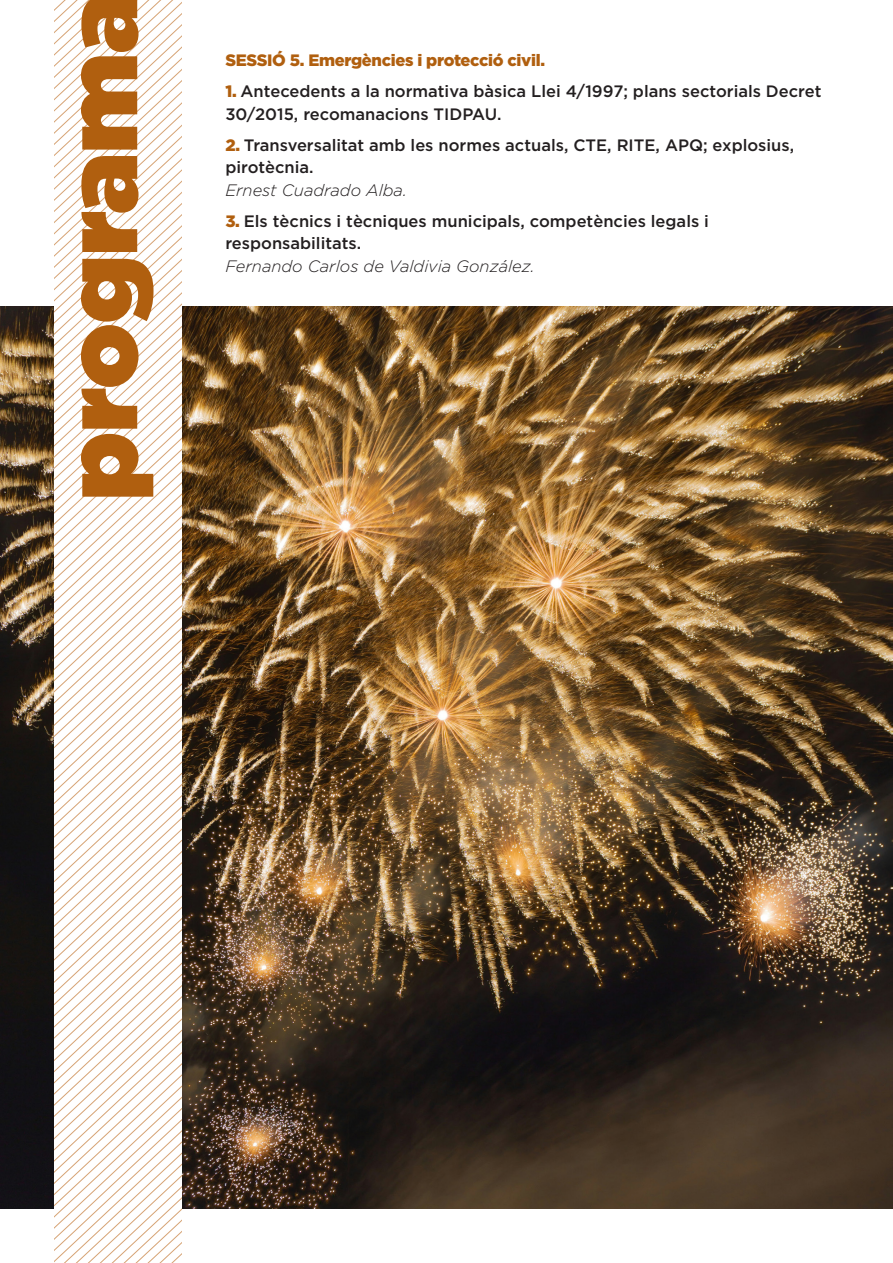
<style>
.page{position:relative;width:893px;height:1263px;background:#fff}
.page>*{position:absolute;margin:0;border:0;box-sizing:border-box;transform-origin:0 0}
.t1{font:100.65px "Gotham Ultra";color:#b05f0f}
.t2{font:500 16.5px/22.5px "Gotham";color:#231f20}
.t3{font:900 16.5px "Gotham";letter-spacing:-.02em;color:#b05f0f}
.s1{font-weight:900;color:#b05f0f}
.s2{font-weight:300;font-style:italic}
</style>
<div class="page">
<img style="left:0;top:306px;width:893px;height:903px">
<svg style="left:54px;top:0;width:127px;height:1263px"></svg>
<p class="t1" style="left:43px;top:500px;width:509px;rotate:-90deg">programa</p>
<p class="t3" style="left:225px;top:51px;width:321px">SESSIÓ 5. Emergències i protecció civil.</p>
<p class="t2" style="left:225px;top:80px;width:598px"><span class="s1">1.</span> Antecedents a la normativa bàsica Llei 4/1997; plans sectorials Decret<br>30/2015, recomanacions TIDPAU.</p>
<p class="t2" style="left:225px;top:133px;width:570px"><span class="s1">2.</span> Transversalitat amb les normes actuals, CTE, RITE, APQ; explosius, pirotècnia.<br><span class="s2">Ernest Cuadrado Alba.</span></p>
<p class="t2" style="left:225px;top:209px;width:485px"><span class="s1">3.</span> Els tècnics i tècniques municipals, competències legals i responsabilitats.<br><span class="s2">Fernando Carlos de Valdivia González.</span></p>
</div>
